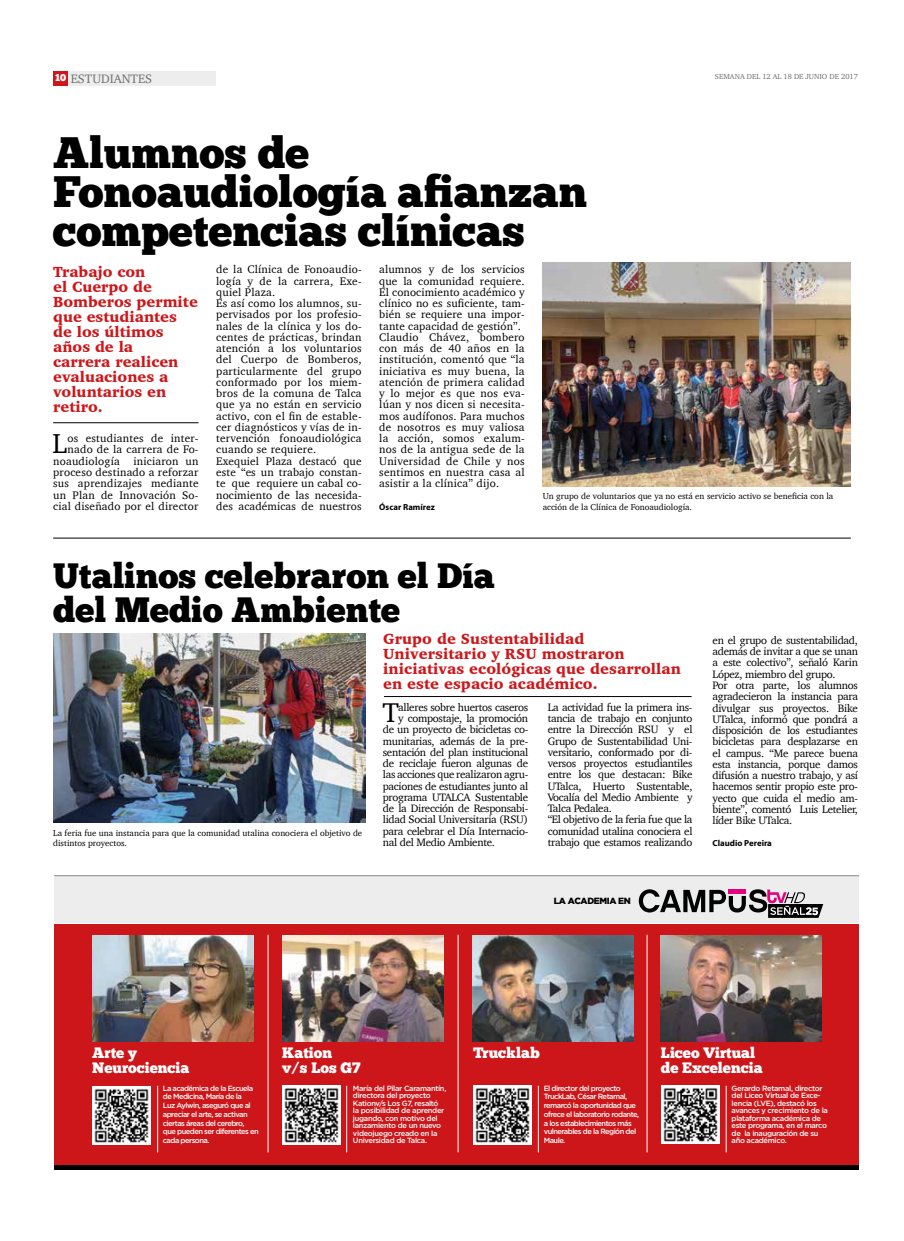
<style>
.page{position:relative;width:904px;height:1241px;background:#fff}
.page>*{position:absolute;margin:0;border:0;box-sizing:border-box;transform-origin:0 0}
.t1{font:43.75px/38.8px "Chunk Five Ex";color:#000}
.t2{font:35px/33.8px "Chunk Five Ex";color:#000}
.t3{font:28px "Charter";color:#000}
.t4{font:27.75px "Charter";color:#000}
.t5{font:900 15px/15px "Charter";color:#cd171a}
.t6{font:15px/15px "Chunk Five Ex";color:#fff}
.t7{font:12.5px "Charter";color:#706f6f}
.t8{font:11.25px/11.2px "Charter";letter-spacing:.02em;color:#000}
.t9{font:11px/11.2px "Charter";letter-spacing:-.025em;color:#000}
.t10{font:900 9px "Gotham";letter-spacing:-.04em;color:#000}
.t11{font:8.75px/10.5px "Charter";color:#000}
.t12{font:700 8.75px "Myriad Pro";color:#000}
.t13{font:500 7.5px/7.5px "Gotham";letter-spacing:-.04em;color:#fff}
.t14{font:500 7.5px/8.8px "Gotham";letter-spacing:-.06em;color:#fff}
.t15{font:7.5px "Charter";color:#706f6f}
.s1{font-family:"Chunk Five Ex";font-size:10px;color:#fff}
</style>
<div class="page">
<div style="left:53px;top:71px;width:15px;height:15px;background:#cd171a"></div>
<div style="left:69px;top:71px;width:147px;height:15px;background:#ededed"></div>
<hr style="left:53px;top:422px;width:145px;height:1px;background:#000">
<hr style="left:53px;top:538px;width:797px;height:1px;background:#000">
<img style="left:543px;top:262px;width:307px;height:224px">
<img style="left:53px;top:633px;width:312px;height:189px">
<hr style="left:384px;top:696px;width:307px;height:1px;background:#000">
<div style="left:54px;top:875px;width:805px;height:47px;background:#ededed"></div>
<div style="left:54px;top:924px;width:805px;height:241px;background:#cd1619"></div>
<img style="left:93px;top:935px;width:161px;height:106px">
<img style="left:282px;top:935px;width:161px;height:106px">
<img style="left:472px;top:935px;width:161px;height:106px">
<img style="left:661px;top:935px;width:160px;height:106px">
<img style="left:661px;top:1085px;width:58px;height:58px">
<hr style="left:157px;top:1085px;width:1px;height:67px;background:#fff">
<hr style="left:346px;top:1085px;width:1px;height:67px;background:#fff">
<hr style="left:538px;top:1085px;width:1px;height:67px;background:#fff">
<hr style="left:726px;top:1085px;width:1px;height:67px;background:#fff">
<hr style="left:268px;top:934px;width:1px;height:218px;background:#fff">
<hr style="left:458px;top:934px;width:1px;height:218px;background:#fff">
<hr style="left:646px;top:934px;width:1px;height:218px;background:#fff">
<hr style="left:54px;top:1165px;width:805px;height:4px;background:#000">
<svg style="left:638px;top:889px;width:185px;height:28px"></svg>
<hr style="left:54px;top:874px;width:805px;height:2px;background:#9d9d9c">
<img style="left:473px;top:1085px;width:59px;height:58px">
<img style="left:282px;top:1085px;width:59px;height:58px">
<img style="left:93px;top:1086px;width:58px;height:57px">
<p class="t7" style="left:55px;top:67px;width:98px"><span class="s1">10</span> ESTUDIANTES</p>
<h1 class="t1" style="left:53px;top:132px;width:535px">Alumnos de<br>Fonoaudiología afianzan competencias clínicas</h1>
<p class="t15" style="left:715px;top:70px;width:144px">SEMANA DEL 12 AL 18 DE JUNIO DE 2017</p>
<h3 class="t5" style="left:53px;top:264px;width:146px">Trabajo con<br>el Cuerpo de<br>Bomberos permite que estudiantes de los últimos años de la<br>carrera realicen evaluaciones a voluntarios en retiro.</h3>
<p class="t8" style="left:53px;top:432px;width:147px;text-align:right">os estudiantes de inter&shy;nado de la carrera de Fo&shy;noaudiología iniciaron un proceso destinado a reforzar sus aprendizajes mediante un Plan de Innovación So&shy;cial diseñado por el director</p>
<h3 class="t3" style="left:52px;top:419px;width:16px">L</h3>
<p class="t8" style="left:216px;top:264px;width:147px">de la Clínica de Fonoaudio&shy;logía y de la carrera, Exe&shy;quiel Plaza.<br>Es así como los alumnos, su&shy;pervisados por los profesio&shy;nales de la clínica y los do&shy;centes de prácticas, brindan atención a los voluntarios del Cuerpo de Bomberos, particularmente del grupo conformado por los miem&shy;bros de la comuna de Talca que ya no están en servicio activo, con el fin de estable&shy;cer diagnósticos y vías de in&shy;tervención fonoaudiológica cuando se requiere.<br>Exequiel Plaza destacó que este “es un trabajo constan&shy;te que requiere un cabal co&shy;nocimiento de las necesida&shy;des académicas de nuestros</p>
<p class="t8" style="left:379px;top:264px;width:147px">alumnos y de los servicios que la comunidad requiere.<br>El conocimiento académico y clínico no es suficiente, tam&shy;bién se requiere una impor&shy;tante capacidad de gestión”.<br>Claudio Chávez, bombero con más de 40 años en la institución, comentó que “la iniciativa es muy buena, la atención de primera calidad y lo mejor es que nos eva&shy;lúan y nos dicen si necesita&shy;mos audífonos. Para muchos de nosotros es muy valiosa la acción, somos exalum&shy;nos de la antigua sede de la<br>Universidad de Chile y nos sentimos en nuestra casa al asistir a la clínica” dijo.</p>
<p class="t12" style="left:379px;top:501px;width:57px">Óscar Ramírez</p>
<p class="t11" style="left:542px;top:491px;width:292px">Un grupo de voluntarios que ya no está en servicio activo se beneficia con la acción de la Clínica de Fonoaudiología.</p>
<h2 class="t2" style="left:53px;top:558px;width:443px">Utalinos celebraron el Día del Medio Ambiente</h2>
<p class="t11" style="left:53px;top:827px;width:310px">La feria fue una instancia para que la comunidad utalina conociera el objetivo de distintos proyectos.</p>
<h3 class="t5" style="left:383px;top:631px;width:299px">Grupo de Sustentabilidad<br>Universitario y RSU mostraron iniciativas ecológicas que desarrollan en este espacio académico.</h3>
<h3 class="t4" style="left:382px;top:688px;width:18px">T</h3>
<p class="t9" style="left:398px;top:701px;width:131px">alleres sobre huertos caseros</p>
<p class="t9" style="left:398px;top:712px;width:131px">y compostaje, la promoción</p>
<p class="t9" style="left:383px;top:723px;width:147px">de un proyecto de bicicletas co-</p>
<p class="t9" style="left:383px;top:735px;width:147px">munitarias, además de la pre-</p>
<p class="t9" style="left:383px;top:746px;width:147px">sentación del plan institucional</p>
<p class="t9" style="left:383px;top:757px;width:147px">de reciclaje fueron algunas de</p>
<p class="t9" style="left:383px;top:768px;width:147px">las acciones que realizaron agru-</p>
<p class="t9" style="left:383px;top:780px;width:147px">paciones de estudiantes junto al</p>
<p class="t9" style="left:383px;top:791px;width:147px">programa UTALCA Sustentable</p>
<p class="t9" style="left:383px;top:802px;width:147px">de la Dirección de Responsabi-</p>
<p class="t9" style="left:383px;top:813px;width:147px">lidad Social Universitaria (RSU)</p>
<p class="t9" style="left:383px;top:825px;width:147px">para celebrar el Día Internacio-</p>
<p class="t9" style="left:383px;top:836px;width:114px">nal del Medio Ambiente.</p>
<p class="t9" style="left:547px;top:701px;width:146px">La actividad fue la primera ins&shy;tancia de trabajo en conjunto entre la Dirección RSU y el<br>Grupo de Sustentabilidad Uni&shy;versitario, conformado por di&shy;versos proyectos estudiantiles entre los que destacan: Bike<br>UTalca, Huerto Sustentable,<br>Vocalía del Medio Ambiente y<br>Talca Pedalea.<br>“El objetivo de la feria fue que la comunidad utalina conociera el trabajo que estamos realizando</p>
<p class="t10" style="left:553px;top:895px;width:79px">LA ACADEMIA EN</p>
<p class="t9" style="left:712px;top:634px;width:147px">en el grupo de sustentabilidad, además de invitar a que se unan a este colectivo”, señaló Karin<br>López, miembro del grupo.<br>Por otra parte, los alumnos agradecieron la instancia para divulgar sus proyectos. Bike<br>UTalca, informó que pondrá a disposición de los estudiantes bicicletas para desplazarse en el campus. “Me parece buena esta instancia, porque damos difusión a nuestro trabajo, y así hacemos sentir propio este pro&shy;yecto que cuida el medio am&shy;biente”, comentó Luis Letelier, líder Bike UTalca.</p>
<p class="t12" style="left:712px;top:837px;width:61px">Claudio Pereira</p>
<h3 class="t6" style="left:92px;top:1044px;width:99px">Arte y<br>Neurociencia</h3>
<h3 class="t6" style="left:282px;top:1044px;width:80px">Kation v/s Los G7</h3>
<h3 class="t6" style="left:473px;top:1044px;width:68px">Trucklab</h3>
<h3 class="t6" style="left:661px;top:1044px;width:103px">Liceo Virtual de Excelencia</h3>
<p class="t14" style="left:163px;top:1083px;width:97px">La académica de la Escuela de Medicina, María de la<br>Luz Aylwin, aseguró que al apreciar el arte, se activan ciertas áreas del cerebro, que pueden ser diferentes en cada persona.</p>
<p class="t13" style="left:353px;top:1083px;width:95px">María del Pilar Caramantín, directora del proyecto<br>Kationv/s Los G7, resaltó la posibilidad de aprender jugando, con motivo del lanzamiento de un nuevo videojuego creado en la<br>Universidad de Talca.</p>
<p class="t14" style="left:543px;top:1083px;width:97px">El director del proyecto<br>TruckLab, César Retamal, remarcó la oportunidad que ofrece el laboratorio rodante, a los establecimientos más vulnerables de la Región del<br>Maule.</p>
<p class="t13" style="left:731px;top:1083px;width:98px">Gerardo Retamal, director del Liceo Virtual de Exce&shy;lencia (LVE), destacó los avances y crecimiento de la plataforma académica de este programa, en el marco de la inauguración de su año académico.</p>
</div>
